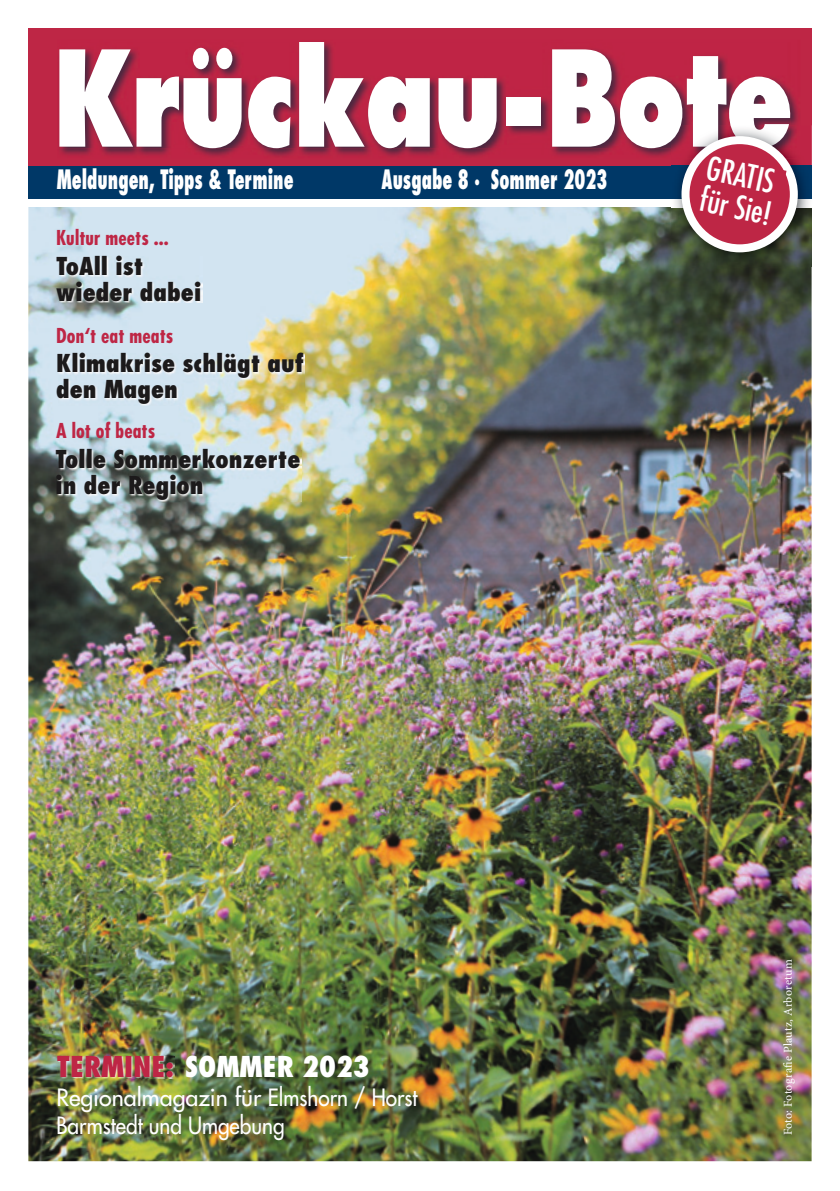
<style>
.page{position:relative;width:840px;height:1191px;background:#fff}
.page>*{position:absolute;margin:0;border:0;box-sizing:border-box;transform-origin:0 0}
.t1{font:800 129px "Futura";letter-spacing:-.01em;color:#fff;scale:.75 1}
.t2{font:condensed 32px/32px "Futura";color:#fff}
.t3{font:800 condensed 28px "Futura";color:#fff}
.t4{font:800 condensed 26px "Futura";color:#fff;scale:.7 1}
.t5{font:800 condensed 24px/26px "Futura";color:#1c1a1b}
.t6{font:23.2px/27.8px "Futura";color:#fff}
.t7{font:700 condensed 20px "Futura";letter-spacing:.005em;color:#be2645}
.t8{font:12px "Minion Pro";letter-spacing:.015em;color:#fff}
.s1{color:#be2645}
</style>
<div class="page">
<img style="left:28px;top:207px;width:783px;height:954px">
<div style="left:28px;top:28px;width:783px;height:156px;background:#be2645"></div>
<img style="left:59px;top:89px;width:740px;height:68px">
<img style="left:59px;top:42px;width:730px;height:106px">
<div style="left:28px;top:166px;width:783px;height:32px;background:#003867"></div>
<img style="left:670px;top:126px;width:142px;height:141px">
<img style="left:670px;top:126px;width:130px;height:32px">
<img style="left:670px;top:126px;width:119px;height:22px">
<svg style="left:685px;top:140px;width:108px;height:108px;fill:#be2645"></svg>
<div style="left:681px;top:136px;width:116px;height:116px;border:8px solid #fff;border-radius:50%"></div>
<div style="left:697px;top:155px;width:89px;height:72px;background:#be2645"></div>
<img style="left:58px;top:1056px;width:116px;height:22px">
<img style="left:58px;top:354px;width:246px;height:51px">
<img style="left:58px;top:450px;width:243px;height:51px">
<img style="left:58px;top:257px;width:144px;height:46px">
<h1 class="t1" style="left:53px;top:19px;width:987px">Krückau-Bote</h1>
<p class="t4" style="left:57px;top:163px;width:339px">Meldungen, Tipps &amp; Termine</p>
<p class="t4" style="left:381px;top:163px;width:324px">Ausgabe 8 · Sommer 2023</p>
<h2 class="t2" style="left:710px;top:152px;width:74px;rotate:12deg">GRATIS für Sie!</h2>
<p class="t7" style="left:56px;top:225px;width:114px">Kultur meets ...</p>
<p class="t5" style="left:56px;top:252px;width:146px">ToAll ist wieder dabei</p>
<p class="t7" style="left:56px;top:323px;width:119px">Don‘t eat meats</p>
<p class="t5" style="left:56px;top:349px;width:249px">Klimakrise schlägt auf den Magen</p>
<p class="t7" style="left:56px;top:418px;width:100px">A lot of beats</p>
<p class="t5" style="left:56px;top:445px;width:246px">Tolle Sommerkonzerte in der Region</p>
<p class="t3" style="left:57px;top:1048px;width:314px"><span class="s1">TERMINE:</span> SOMMER 2023</p>
<p class="t6" style="left:56px;top:1083px;width:362px">Regionalmagazin für Elmshorn / Horst<br>Barmstedt und Umgebung</p>
<p class="t8" style="left:779px;top:1135px;width:178px;rotate:-90deg">Foto: Fotografie Plautz, Arboretum</p>
</div>
